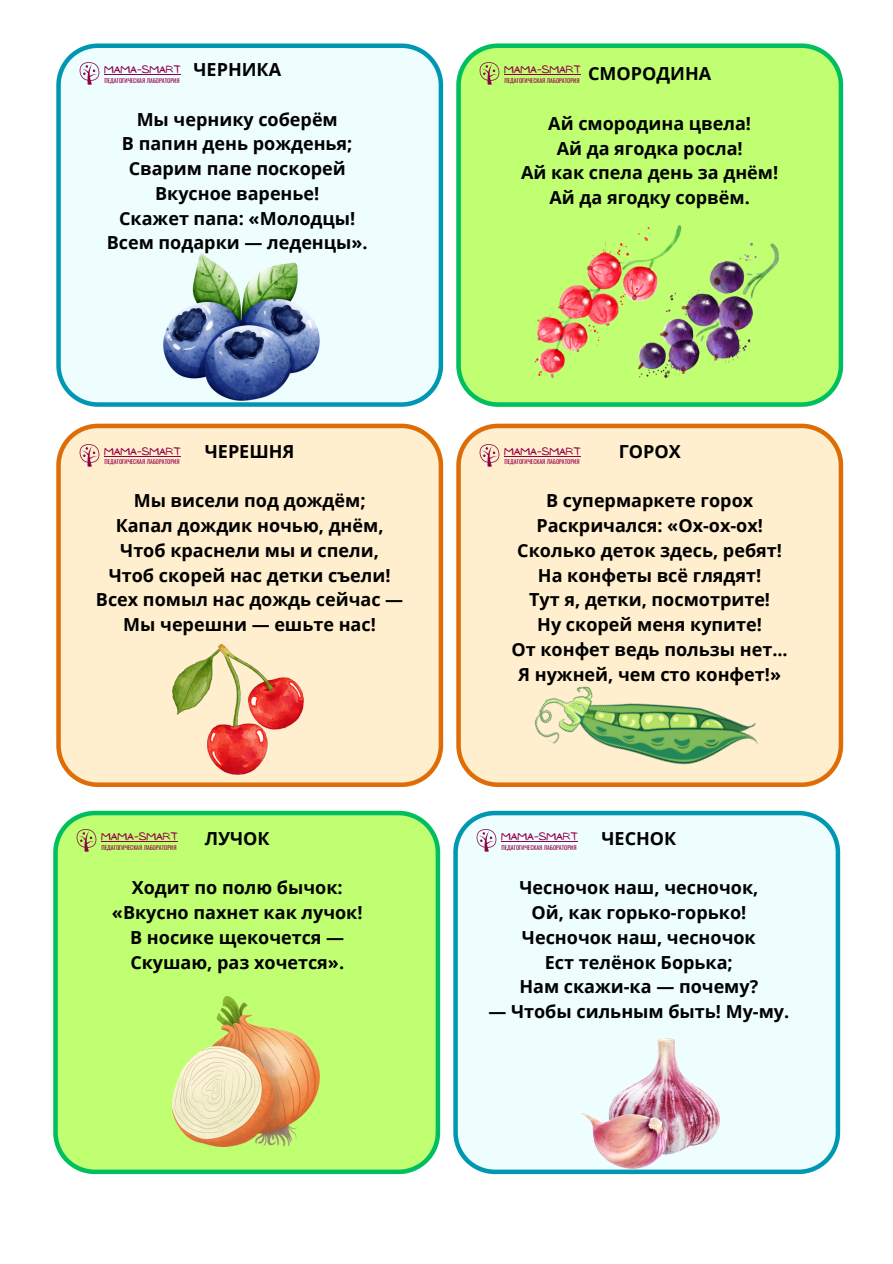
<style>
.page{position:relative;width:893px;height:1264px;background:#fff}
.page>*{position:absolute;margin:0;border:0;box-sizing:border-box;transform-origin:0 0}
.t1{font:700 18px "Open Sans";color:#000}
.t2{font:10.05px "NF Ananias Regular";color:#94004a}
.t3{font:5.85px "Oswald";letter-spacing:.005em;color:#94004a}
</style>
<div class="page">
<svg style="left:56px;top:43px;width:387px;height:364px;background:#e1f8fa"></svg>
<img style="left:76px;top:59px;width:26px;height:25px">
<hr style="left:104px;top:74px;width:77px;height:1px;background:#94004a">
<svg style="left:456px;top:43px;width:387px;height:364px;background:#b6fb73"></svg>
<img style="left:476px;top:59px;width:26px;height:25px">
<hr style="left:504px;top:74px;width:77px;height:1px;background:#94004a">
<img style="left:163px;top:253px;width:157px;height:147px">
<img style="left:528px;top:225px;width:153px;height:152px">
<img style="left:639px;top:242px;width:139px;height:135px">
<div style="left:56px;top:423px;width:387px;height:364px;background:#ffefce"></div>
<svg style="left:456px;top:423px;width:387px;height:364px;background:#fde8c4"></svg>
<img style="left:476px;top:440px;width:26px;height:26px">
<hr style="left:504px;top:456px;width:77px;height:1px;background:#94004a">
<img style="left:76px;top:440px;width:26px;height:26px">
<hr style="left:104px;top:456px;width:77px;height:1px;background:#94004a">
<div style="left:453px;top:810px;width:387px;height:364px;background:#eefeff"></div>
<img style="left:528px;top:623px;width:239px;height:212px">
<img style="left:173px;top:644px;width:130px;height:130px">
<svg style="left:53px;top:810px;width:387px;height:364px;background:#b7fb73"></svg>
<img style="left:73px;top:826px;width:26px;height:25px">
<hr style="left:101px;top:841px;width:77px;height:1px;background:#94004a">
<img style="left:473px;top:826px;width:26px;height:25px">
<hr style="left:501px;top:841px;width:77px;height:1px;background:#94004a">
<img style="left:173px;top:996px;width:146px;height:150px">
<img style="left:580px;top:1038px;width:139px;height:130px">
<p class="t1" style="left:193px;top:57px;width:89px">ЧЕРНИКА</p>
<p class="t1" style="left:137px;top:106px;width:203px">Мы чернику соберём</p>
<p class="t1" style="left:122px;top:131px;width:232px">В папин день рожденья;</p>
<p class="t1" style="left:129px;top:156px;width:218px">Сварим папе поскорей</p>
<p class="t1" style="left:155px;top:181px;width:166px">Вкусное варенье!</p>
<p class="t1" style="left:119px;top:205px;width:238px">Скажет папа: «Молодцы!</p>
<p class="t1" style="left:107px;top:230px;width:262px">Всем подарки — леденцы».</p>
<p class="t2" style="left:104px;top:64px;width:78px">MAMA-SMART</p>
<p class="t3" style="left:104px;top:76px;width:77px">ПЕДАГОГИЧЕСКАЯ ЛАБОРАТОРИЯ</p>
<p class="t1" style="left:205px;top:438px;width:91px">ЧЕРЕШНЯ</p>
<p class="t1" style="left:134px;top:488px;width:233px">Мы висели под дождём;</p>
<p class="t1" style="left:116px;top:513px;width:269px">Капал дождик ночью, днём,</p>
<p class="t1" style="left:120px;top:537px;width:260px">Чтоб краснели мы и спели,</p>
<p class="t1" style="left:109px;top:562px;width:283px">Чтоб скорей нас детки съели!</p>
<p class="t1" style="left:96px;top:587px;width:309px">Всех помыл нас дождь сейчас —</p>
<p class="t1" style="left:123px;top:612px;width:254px">Мы черешни — ешьте нас!</p>
<p class="t2" style="left:104px;top:445px;width:78px">MAMA-SMART</p>
<p class="t3" style="left:104px;top:457px;width:77px">ПЕДАГОГИЧЕСКАЯ ЛАБОРАТОРИЯ</p>
<p class="t1" style="left:205px;top:825px;width:66px">ЛУЧОК</p>
<p class="t1" style="left:132px;top:875px;width:212px">Ходит по полю бычок:</p>
<p class="t1" style="left:112px;top:899px;width:252px">«Вкусно пахнет как лучок!</p>
<p class="t1" style="left:130px;top:924px;width:215px">В носике щекочется —</p>
<p class="t1" style="left:130px;top:949px;width:215px">Скушаю, раз хочется».</p>
<p class="t2" style="left:101px;top:831px;width:78px">MAMA-SMART</p>
<p class="t3" style="left:101px;top:843px;width:77px">ПЕДАГОГИЧЕСКАЯ ЛАБОРАТОРИЯ</p>
<p class="t2" style="left:504px;top:64px;width:78px">MAMA-SMART</p>
<p class="t3" style="left:504px;top:76px;width:77px">ПЕДАГОГИЧЕСКАЯ ЛАБОРАТОРИЯ</p>
<p class="t1" style="left:588px;top:61px;width:125px">СМОРОДИНА</p>
<p class="t1" style="left:548px;top:111px;width:204px">Ай смородина цвела!</p>
<p class="t1" style="left:556px;top:135px;width:187px">Ай да ягодка росла!</p>
<p class="t1" style="left:521px;top:160px;width:259px">Ай как спела день за днём!</p>
<p class="t1" style="left:549px;top:185px;width:202px">Ай да ягодку сорвём.</p>
<p class="t1" style="left:618px;top:438px;width:63px">ГОРОХ</p>
<p class="t1" style="left:546px;top:488px;width:209px">В супермаркете горох</p>
<p class="t1" style="left:536px;top:513px;width:228px">Раскричался: «Ох-ох-ох!</p>
<p class="t1" style="left:517px;top:537px;width:266px">Сколько деток здесь, ребят!</p>
<p class="t1" style="left:538px;top:562px;width:225px">На конфеты всё глядят!</p>
<p class="t1" style="left:529px;top:587px;width:242px">Тут я, детки, посмотрите!</p>
<p class="t1" style="left:537px;top:612px;width:226px">Ну скорей меня купите!</p>
<p class="t1" style="left:511px;top:636px;width:278px">От конфет ведь пользы нет...</p>
<p class="t1" style="left:518px;top:661px;width:264px">Я нужней, чем сто конфет!»</p>
<p class="t2" style="left:504px;top:445px;width:78px">MAMA-SMART</p>
<p class="t3" style="left:504px;top:457px;width:77px">ПЕДАГОГИЧЕСКАЯ ЛАБОРАТОРИЯ</p>
<p class="t1" style="left:601px;top:825px;width:76px">ЧЕСНОК</p>
<p class="t1" style="left:519px;top:875px;width:240px">Чесночок наш, чесночок,</p>
<p class="t1" style="left:531px;top:899px;width:216px">Ой, как горько-горько!</p>
<p class="t1" style="left:522px;top:924px;width:235px">Чесночок наш, чесночок</p>
<p class="t1" style="left:545px;top:949px;width:189px">Ест телёнок Борька;</p>
<p class="t1" style="left:519px;top:974px;width:240px">Нам скажи-ка — почему?</p>
<p class="t1" style="left:488px;top:998px;width:302px">— Чтобы сильным быть! Му-му.</p>
<p class="t2" style="left:501px;top:831px;width:78px">MAMA-SMART</p>
<p class="t3" style="left:501px;top:843px;width:77px">ПЕДАГОГИЧЕСКАЯ ЛАБОРАТОРИЯ</p>
</div>
